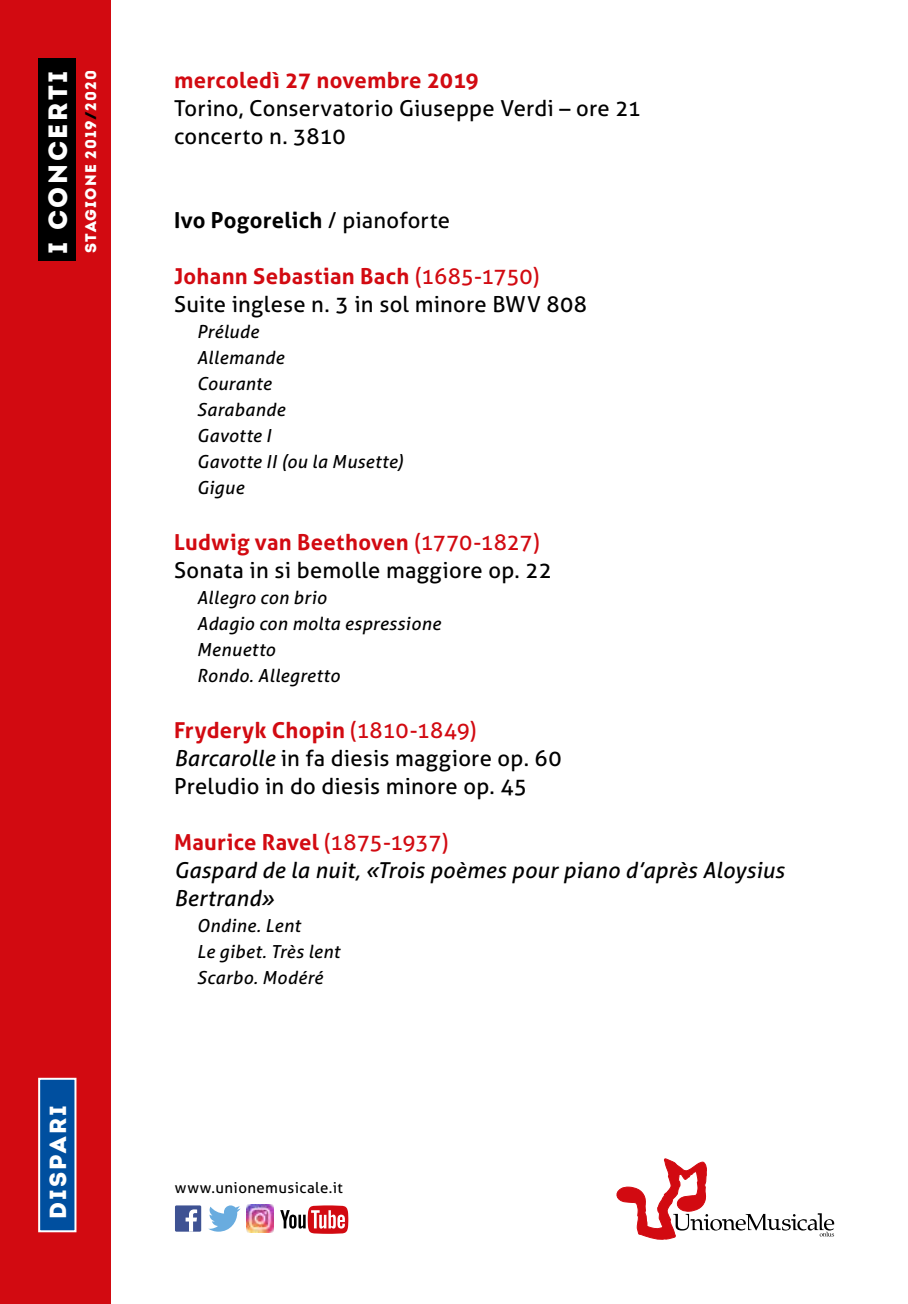
<style>
.page{position:relative;width:908px;height:1304px;background:#fff}
.page>*{position:absolute;margin:0;border:0;box-sizing:border-box;transform-origin:0 0}
.t1{font:900 26.4px "Intro";letter-spacing:.1em;color:#fff}
.t2{font:900 23.2px "Intro";letter-spacing:.1em;color:#fff}
.t3{font:22px/28px "Aller";letter-spacing:.01em;color:#000}
.t4{font:italic 22px/28px "Aller";letter-spacing:.01em;color:#000}
.t5{font:700 22px "Aller";letter-spacing:.01em;color:#000}
.t6{font:700 22px "Aller";letter-spacing:.01em;color:#d20a11}
.t7{font:italic 18px/26px "Aller";letter-spacing:.02em;color:#000}
.t8{font:900 15.4px "Intro";letter-spacing:.075em;color:#fff}
.t9{font:15px "Aller";letter-spacing:.025em;color:#000}
.s1{color:#000}
.s2{font-weight:400}
.s3{font-weight:700;color:#d20a11}
.s4{color:#d20a11}
.s5{font-style:italic}
.s6{font-weight:700;font-style:normal;color:#d20a11}
.s7{font-style:normal;color:#d20a11}
</style>
<div class="page">
<svg style="left:616px;top:1158px;width:217px;height:82px"></svg>
<img style="left:246px;top:1205px;width:28px;height:27px">
<svg style="left:208px;top:1205px;width:32px;height:27px"></svg>
<div style="left:175px;top:1205px;width:26px;height:27px;background:#3e5293"></div>
<svg style="left:185px;top:1209px;width:12px;height:23px"></svg>
<svg style="left:280px;top:1205px;width:68px;height:29px"></svg>
<div style="left:0;top:0;width:110px;height:1304px;background:#d20a11"></div>
<div style="left:38px;top:58px;width:38px;height:203px;background:#000"></div>
<div style="left:39px;top:1079px;width:36px;height:152px;background:#004f9f"></div>
<div style="left:38px;top:1078px;width:38px;height:154px;border:2px solid #fff"></div>
<p class="t1" style="left:41px;top:254px;width:185px;rotate:-90deg">I CONCERTI</p>
<p class="t8" style="left:80px;top:253px;width:184px;rotate:-90deg">STAGIONE 2019<span class="s1">/</span>2020</p>
<p class="t2" style="left:43px;top:1219px;width:116px;rotate:-90deg">DISPARI</p>
<p class="t6" style="left:174px;top:67px;width:306px">mercoledì 27 novembre 2019</p>
<p class="t3" style="left:174px;top:94px;width:468px">Torino, Conservatorio Giuseppe Verdi – ore 21 concerto n. 3810</p>
<p class="t5" style="left:174px;top:207px;width:277px">Ivo Pogorelich <span class="s2">/ pianoforte</span></p>
<p class="t3" style="left:174px;top:262px;width:414px"><span class="s3">Johann Sebastian Bach</span> <span class="s4">(1685-1750)<br></span>Suite inglese n. 3 in sol minore BWV 808</p>
<p class="t7" style="left:197px;top:319px;width:208px">Prélude<br>Allemande<br>Courante<br>Sarabande<br>Gavotte I<br>Gavotte II (ou la Musette)<br>Gigue</p>
<p class="t3" style="left:174px;top:528px;width:379px"><span class="s3">Ludwig van Beethoven</span> <span class="s4">(1770-1827)<br></span>Sonata in si bemolle maggiore op. 22</p>
<p class="t7" style="left:197px;top:585px;width:245px">Allegro con brio<br>Adagio con molta espressione<br>Menuetto<br>Rondo. Allegretto</p>
<p class="t3" style="left:174px;top:716px;width:389px"><span class="s3">Fryderyk Chopin</span> <span class="s4">(1810-1849)<br></span><span class="s5">Barcarolle</span> in fa diesis maggiore op. 60<br>Preludio in do diesis minore op. 45</p>
<p class="t4" style="left:174px;top:828px;width:611px"><span class="s6">Maurice Ravel</span> <span class="s7">(1875-1937)<br></span>Gaspard de la nuit, «Trois poèmes pour piano d’après Aloysius<br>Bertrand»</p>
<p class="t7" style="left:197px;top:913px;width:144px">Ondine. Lent<br>Le gibet. Très lent<br>Scarbo. Modéré</p>
<p class="t9" style="left:175px;top:1179px;width:169px">www.unionemusicale.it</p>
</div>
